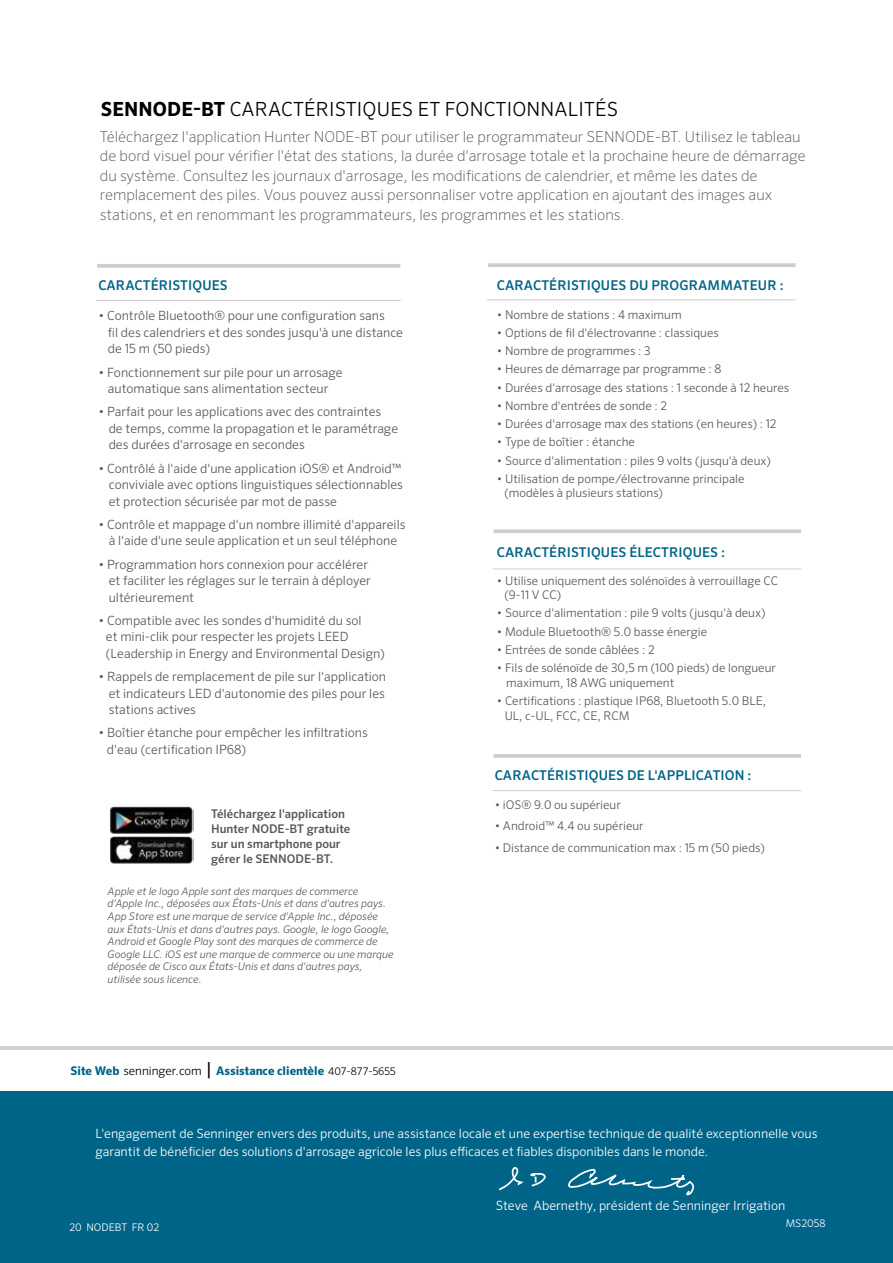
<style>
.page{position:relative;width:893px;height:1263px;background:#fff}
.page>*{position:absolute;margin:0;border:0;box-sizing:border-box;transform-origin:0 0}
.t1{font:300 19.5px "Sero Pro";letter-spacing:.01em;color:#000}
.t2{font:200 15px/19.5px "Sero Pro";color:#585956}
.t3{font:500 13.5px "Sero Pro";letter-spacing:.01em;color:#006488}
.t4{font:300 12.75px/16.5px "Sero Pro";color:#585956}
.t5{font:300 12.75px/18px "Sero Pro";color:#fff}
.t6{font:300 12px/13.8px "Sero Pro";color:#585956}
.t7{font:500 12px/15px "Sero Pro";color:#585956}
.t8{font:700 12px "Sero Pro";color:#006488}
.t9{font:italic 300 10.5px/12.6px "Sero Pro";color:#585956}
.t10{font:300 10.5px "Sero Pro";color:#fff}
.s1{font-weight:700}
.s2{font-weight:300;color:#000}
.s3{font-weight:400;font-size:18px;color:#000}
.s4{font-weight:300;font-size:10.5px;color:#000}
</style>
<div class="page">
<div style="left:0;top:1091px;width:893px;height:172px;background:#006488"></div>
<hr style="left:0;top:1046px;width:893px;height:4px;background:#cfcdcb">
<svg style="left:488px;top:263px;width:308px;height:4px"></svg>
<hr style="left:487px;top:300px;width:309px;height:1px;background:#cfcdcb">
<hr style="left:494px;top:754px;width:307px;height:4px;background:#cfcdcb">
<hr style="left:493px;top:790px;width:308px;height:1px;background:#cfcdcb">
<svg style="left:499px;top:1167px;width:24px;height:24px"></svg>
<svg style="left:530px;top:1172px;width:16px;height:15px"></svg>
<svg style="left:568px;top:1169px;width:127px;height:26px"></svg>
<svg style="left:97px;top:264px;width:303px;height:4px"></svg>
<hr style="left:96px;top:300px;width:305px;height:1px;background:#cfcdcb">
<img style="left:110px;top:806px;width:83px;height:58px">
<svg style="left:494px;top:529px;width:307px;height:4px"></svg>
<hr style="left:493px;top:569px;width:308px;height:1px;background:#cfcdcb">
<h1 class="t1" style="left:101px;top:98px;width:519px"><span class="s1">SENNODE-BT</span> CARACTÉRISTIQUES ET FONCTIONNALITÉS</h1>
<p class="t2" style="left:100px;top:127px;width:707px">Téléchargez l'application Hunter NODE-BT pour utiliser le programmateur SENNODE-BT. Utilisez le tableau de bord visuel pour vérifier l'état des stations, la durée d'arrosage totale et la prochaine heure de démarrage du système. Consultez les journaux d'arrosage, les modifications de calendrier, et même les dates de remplacement des piles. Vous pouvez aussi personnaliser votre application en ajoutant des images aux stations, et en renommant les programmateurs, les programmes et les stations.</p>
<p class="t3" style="left:98px;top:277px;width:131px">CARACTÉRISTIQUES</p>
<p class="t4" style="left:108px;top:307px;width:297px;text-indent:-10px">• Contrôle Bluetooth® pour une configuration sans<br>fil des calendriers et des sondes jusqu'à une distance de 15 m (50 pieds)</p>
<p class="t4" style="left:98px;top:364px;width:246px;text-align:center">• Fonctionnement sur pile pour un arrosage automatique sans alimentation secteur</p>
<p class="t4" style="left:109px;top:403px;width:291px;text-indent:-10px">• Parfait pour les applications avec des contraintes de temps, comme la propagation et le paramétrage des durées d'arrosage en secondes</p>
<p class="t4" style="left:109px;top:460px;width:296px;text-indent:-10px">• Contrôlé à l'aide d'une application iOS® et Android™ conviviale avec options linguistiques sélectionnables et protection sécurisée par mot de passe</p>
<p class="t4" style="left:98px;top:516px;width:309px;text-align:center">• Contrôle et mappage d'un nombre illimité d'appareils à l'aide d'une seule application et un seul téléphone</p>
<p class="t4" style="left:109px;top:556px;width:264px;text-indent:-10px">• Programmation hors connexion pour accélérer et faciliter les réglages sur le terrain à déployer ultérieurement</p>
<p class="t4" style="left:106px;top:612px;width:281px;text-indent:-8px">• Compatible avec les sondes d'humidité du sol<br>et mini-clik pour respecter les projets LEED (Leadership in Energy and Environmental Design)</p>
<p class="t4" style="left:109px;top:668px;width:279px;text-align:justify;text-indent:-10px">• Rappels de remplacement de pile sur l'application et indicateurs LED d'autonomie des piles pour les stations actives</p>
<p class="t4" style="left:107px;top:725px;width:262px;text-indent:-9px">• Boîtier étanche pour empêcher les infiltrations d'eau (certification IP68)</p>
<p class="t7" style="left:211px;top:806px;width:141px">Téléchargez l'application<br>Hunter NODE-BT gratuite sur un smartphone pour gérer le SENNODE-BT.</p>
<p class="t9" style="left:108px;top:885px;width:287px">Apple et le logo Apple sont des marques de commerce d'Apple Inc., déposées aux États-Unis et dans d'autres pays.<br>App Store est une marque de service d'Apple Inc., déposée aux États-Unis et dans d'autres pays. Google, le logo Google, Android et Google Play sont des marques de commerce de Google LLC. iOS est une marque de commerce ou une marque déposée de Cisco aux États-Unis et dans d'autres pays, utilisée sous licence.</p>
<p class="t8" style="left:70px;top:1064px;width:327px">Site Web <span class="s2">senninger.com</span> <span class="s3">|</span> Assistance clientèle <span class="s4">407-877-5655</span></p>
<p class="t3" style="left:497px;top:277px;width:288px">CARACTÉRISTIQUES DU PROGRAMMATEUR :</p>
<p class="t6" style="left:497px;top:307px;width:186px">• Nombre de stations : 4 maximum</p>
<p class="t6" style="left:497px;top:326px;width:224px">• Options de fil d'électrovanne : classiques</p>
<p class="t6" style="left:497px;top:344px;width:155px">• Nombre de programmes : 3</p>
<p class="t6" style="left:497px;top:362px;width:226px">• Heures de démarrage par programme : 8</p>
<p class="t6" style="left:497px;top:380px;width:294px">• Durées d'arrosage des stations : 1 seconde à 12 heures</p>
<p class="t6" style="left:497px;top:399px;width:172px">• Nombre d'entrées de sonde : 2</p>
<p class="t6" style="left:497px;top:417px;width:281px">• Durées d'arrosage max des stations (en heures) : 12</p>
<p class="t6" style="left:497px;top:435px;width:140px">• Type de boîtier : étanche</p>
<p class="t6" style="left:497px;top:453px;width:276px">• Source d'alimentation : piles 9 volts (jusqu'à deux)</p>
<p class="t6" style="left:504px;top:472px;width:242px;text-indent:-8px">• Utilisation de pompe/électrovanne principale (modèles à plusieurs stations)</p>
<p class="t3" style="left:497px;top:544px;width:230px">CARACTÉRISTIQUES ÉLECTRIQUES :</p>
<p class="t6" style="left:505px;top:574px;width:275px;text-indent:-8px">• Utilise uniquement des solénoïdes à verrouillage CC (9-11 V CC)</p>
<p class="t6" style="left:497px;top:606px;width:270px">• Source d'alimentation : pile 9 volts (jusqu'à deux)</p>
<p class="t6" style="left:497px;top:624px;width:212px">• Module Bluetooth® 5.0 basse énergie</p>
<p class="t6" style="left:497px;top:643px;width:159px">• Entrées de sonde câblées : 2</p>
<p class="t6" style="left:506px;top:660px;width:271px;line-height:15px;text-indent:-9px">• Fils de solénoïde de 30,5 m (100 pieds) de longueur maximum, 18 AWG uniquement</p>
<p class="t6" style="left:505px;top:693px;width:263px;line-height:15px;text-indent:-8px">• Certifications : plastique IP68, Bluetooth 5.0 BLE,<br>UL, c-UL, FCC, CE, RCM</p>
<p class="t3" style="left:495px;top:767px;width:258px">CARACTÉRISTIQUES DE L'APPLICATION :</p>
<p class="t6" style="left:495px;top:797px;width:128px">• iOS® 9.0 ou supérieur</p>
<p class="t6" style="left:495px;top:819px;width:150px">• Android™ 4.4 ou supérieur</p>
<p class="t6" style="left:495px;top:841px;width:272px">• Distance de communication max : 15 m (50 pieds)</p>
<p class="t5" style="left:95px;top:1124px;width:724px">L'engagement de Senninger envers des produits, une assistance locale et une expertise technique de qualité exceptionnelle vous garantit de bénéficier des solutions d'arrosage agricole les plus efficaces et fiables disponibles dans le monde.</p>
<p class="t10" style="left:69px;top:1221px;width:91px">20 NODEBT FR 02</p>
<p class="t5" style="left:496px;top:1196px;width:291px">Steve Abernethy, président de Senninger Irrigation</p>
<p class="t10" style="left:786px;top:1217px;width:41px">MS2058</p>
</div>
